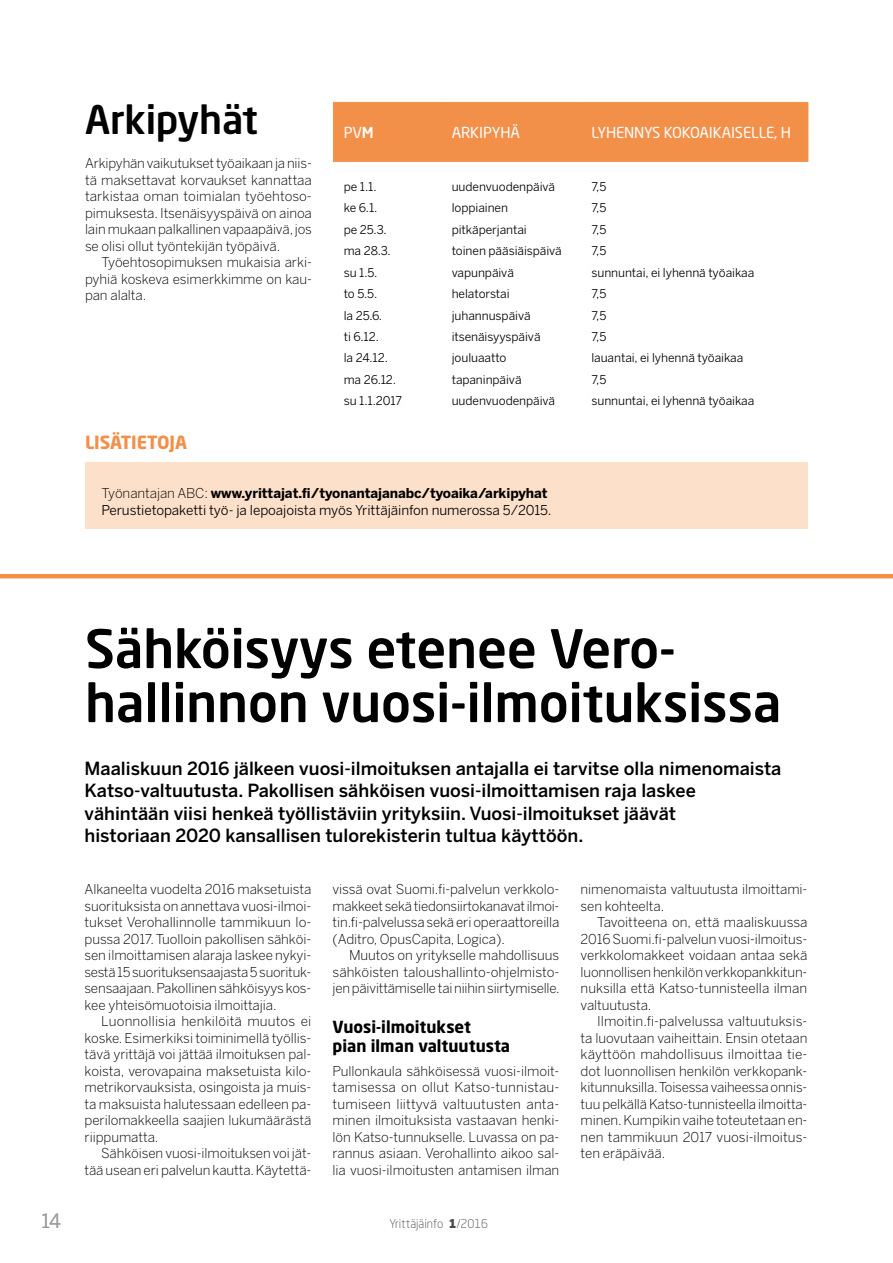
<style>
.page{position:relative;width:893px;height:1263px;background:#fff}
.page>*{position:absolute;margin:0;border:0;box-sizing:border-box;transform-origin:0 0}
.t1{font:500 52.5px/54px "Neo Sans Std";letter-spacing:-.005em;color:#000}
.t2{font:500 39px "Neo Sans Std";letter-spacing:-.005em;color:#000}
.t3{font:19.5px "Benton Sans";color:#9d9d9c}
.t4{font:500 18px/22.5px "Benton Sans";color:#000}
.t5{font:700 18px "Neo Sans Std";letter-spacing:-.005em;color:#f28f49}
.t6{font:700 16.5px/18.8px "Neo Sans Std";color:#000}
.t7{font:15px "Neo Sans Std";letter-spacing:-.01em;color:#fff}
.t8{font:300 13.5px/16.5px "Benton Sans";letter-spacing:-.005em;color:#000;text-align:justify}
.t9{font:13.5px/16.5px "Benton Sans";letter-spacing:-.005em;color:#000}
.t10{font:12px "Benton Sans";letter-spacing:-.005em;color:#000}
.t11{font:300 12px "Neo Sans Std";color:#4a4a49}
.s1{font-weight:500}
.s2{font-weight:300}
.s3{font-weight:700}
.s4{font-weight:900}
</style>
<div class="page">
<hr style="left:0;top:574px;width:893px;height:4px;background:#f28f49">
<div style="left:334px;top:103px;width:473px;height:59px;background:#f28f49"></div>
<hr style="left:333px;top:102px;width:108px;height:1px;background:#f28f49">
<hr style="left:333px;top:103px;width:1px;height:59px;background:#f28f49">
<hr style="left:441px;top:102px;width:140px;height:1px;background:#f28f49">
<hr style="left:581px;top:102px;width:227px;height:1px;background:#f28f49">
<hr style="left:807px;top:103px;width:1px;height:59px;background:#f28f49">
<div style="left:85px;top:463px;width:723px;height:66px;background:#fde0c9"></div>
<h2 class="t2" style="left:85px;top:95px;width:174px">Arkipyhät</h2>
<p class="t8" style="left:85px;top:155px;width:228px">Arkipyhän vaikutukset työaikaan ja niis&shy;tä maksettavat korvaukset kannattaa tarkistaa oman toimialan työehtoso&shy;pimuksesta. Itsenäisyyspäivä on ainoa lain mukaan palkallinen vapaapäivä, jos se olisi ollut työntekijän työpäivä.</p>
<p class="t8" style="left:85px;top:254px;width:228px;text-indent:16px">Työehtosopimuksen mukaisia arki&shy;pyhiä koskeva esimerkkimme on kau&shy;pan alalta.</p>
<h3 class="t5" style="left:85px;top:430px;width:104px">LISÄTIETOJA</h3>
<p class="t7" style="left:344px;top:123px;width:32px">PV<span class="s1">M</span></p>
<p class="t7" style="left:452px;top:123px;width:70px">ARKIPYHÄ</p>
<p class="t7" style="left:591px;top:123px;width:201px">LYHENNYS KOKOAIKAISELLE, H</p>
<p class="t10" style="left:344px;top:179px;width:34px">pe 1.1.</p>
<p class="t10" style="left:452px;top:179px;width:105px">uudenvuodenpäivä</p>
<p class="t10" style="left:591px;top:179px;width:16px">7,5</p>
<p class="t10" style="left:344px;top:201px;width:35px">ke 6.1.</p>
<p class="t10" style="left:452px;top:201px;width:58px">loppiainen</p>
<p class="t10" style="left:591px;top:201px;width:16px">7,5</p>
<p class="t10" style="left:344px;top:222px;width:44px">pe 25.3.</p>
<p class="t10" style="left:452px;top:222px;width:77px">pitkäperjantai</p>
<p class="t10" style="left:591px;top:222px;width:16px">7,5</p>
<p class="t10" style="left:344px;top:244px;width:49px">ma 28.3.</p>
<p class="t10" style="left:452px;top:244px;width:112px">toinen pääsiäispäivä</p>
<p class="t10" style="left:591px;top:244px;width:16px">7,5</p>
<p class="t10" style="left:344px;top:265px;width:35px">su 1.5.</p>
<p class="t10" style="left:452px;top:265px;width:64px">vapunpäivä</p>
<p class="t10" style="left:591px;top:265px;width:164px">sunnuntai, ei lyhennä työaikaa</p>
<p class="t10" style="left:344px;top:287px;width:35px">to 5.5.</p>
<p class="t10" style="left:452px;top:287px;width:59px">helatorstai</p>
<p class="t10" style="left:591px;top:287px;width:16px">7,5</p>
<p class="t10" style="left:344px;top:308px;width:40px">la 25.6.</p>
<p class="t10" style="left:452px;top:308px;width:80px">juhannuspäivä</p>
<p class="t10" style="left:591px;top:308px;width:16px">7,5</p>
<p class="t10" style="left:344px;top:329px;width:37px">ti 6.12.</p>
<p class="t10" style="left:452px;top:329px;width:90px">itsenäisyyspäivä</p>
<p class="t10" style="left:591px;top:329px;width:16px">7,5</p>
<p class="t10" style="left:344px;top:351px;width:46px">la 24.12.</p>
<p class="t10" style="left:452px;top:351px;width:56px">jouluaatto</p>
<p class="t10" style="left:591px;top:351px;width:153px">lauantai, ei lyhennä työaikaa</p>
<p class="t10" style="left:344px;top:372px;width:54px">ma 26.12.</p>
<p class="t10" style="left:452px;top:372px;width:71px">tapaninpäivä</p>
<p class="t10" style="left:591px;top:372px;width:16px">7,5</p>
<p class="t10" style="left:344px;top:394px;width:60px">su 1.1.2017</p>
<p class="t10" style="left:452px;top:394px;width:105px">uudenvuodenpäivä</p>
<p class="t10" style="left:591px;top:394px;width:164px">sunnuntai, ei lyhennä työaikaa</p>
<p class="t9" style="left:102px;top:485px;width:451px"><span class="s2">Työnantajan ABC:</span> <span class="s3">www.yrittajat.fi/tyonantajanabc/tyoaika/arkipyhat<br></span>Perustietopaketti työ- ja lepoajoista myös Yrittäjäinfon numerossa 5/2015.</p>
<h1 class="t1" style="left:85px;top:620px;width:698px">Sähköisyys etenee Vero&shy;hallinnon vuosi-ilmoituksissa</h1>
<p class="t4" style="left:85px;top:757px;width:698px">Maaliskuun 2016 jälkeen vuosi-ilmoituksen antajalla ei tarvitse olla nimenomaista Katso-valtuutusta. Pakollisen sähköisen vuosi-ilmoittamisen raja laskee vähintään viisi henkeä työllistäviin yrityksiin. Vuosi-ilmoitukset jäävät<br>historiaan 2020 kansallisen tulorekisterin tultua käyttöön.</p>
<p class="t8" style="left:85px;top:881px;width:228px">Alkaneelta vuodelta 2016 maksetuista suorituksista on annettava vuosi-ilmoi&shy;tukset Verohallinnolle tammikuun lo&shy;pussa 2017. Tuolloin pakollisen sähköi&shy;sen ilmoittamisen alaraja laskee nykyi&shy;sestä 15 suorituksensaajasta 5 suorituk&shy;sensaajaan. Pakollinen sähköisyys kos&shy;kee yhteisömuotoisia ilmoittajia.</p>
<p class="t8" style="left:85px;top:1013px;width:228px;text-indent:16px">Luonnollisia henkilöitä muutos ei koske. Esimerkiksi toiminimellä työllis&shy;tävä yrittäjä voi jättää ilmoituksen pal&shy;koista, verovapaina maksetuista kilo&shy;metrikorvauksista, osingoista ja muis&shy;ta maksuista halutessaan edelleen pa&shy;perilomakkeella saajien lukumäärästä riippumatta.</p>
<p class="t8" style="left:85px;top:1145px;width:228px;text-align:right">Sähköisen vuosi-ilmoituksen voi jät&shy;tää usean eri palvelun kautta. Käytettä-</p>
<p class="t8" style="left:333px;top:881px;width:228px">vissä ovat Suomi.fi-palvelun verkkolo&shy;makkeet sekä tiedonsiirtokanavat ilmoi&shy;tin.fi-palvelussa sekä eri operaattoreilla (Aditro, OpusCapita, Logica).</p>
<p class="t8" style="left:333px;top:947px;width:229px;text-indent:16px">Muutos on yritykselle mahdollisuus sähköisten taloushallinto-ohjelmisto&shy;jen päivittämiselle tai niihin siirtymiselle.</p>
<p class="t6" style="left:333px;top:1017px;width:179px">Vuosi-ilmoitukset<br>pian ilman valtuutusta</p>
<p class="t8" style="left:333px;top:1062px;width:228px">Pullonkaula sähköisessä vuosi-ilmoit&shy;tamisessa on ollut Katso-tunnistau&shy;tumiseen liittyvä valtuutusten anta&shy;minen ilmoituksista vastaavan henki&shy;lön Katso-tunnukselle. Luvassa on pa&shy;rannus asiaan. Verohallinto aikoo sal&shy;lia vuosi-ilmoitusten antamisen ilman</p>
<p class="t8" style="left:581px;top:881px;width:228px">nimenomaista valtuutusta ilmoittami&shy;sen kohteelta.</p>
<p class="t8" style="left:581px;top:914px;width:228px;text-indent:16px">Tavoitteena on, että maaliskuussa 2016 Suomi.fi-palvelun vuosi-ilmoitus&shy;verkkolomakkeet voidaan antaa sekä luonnollisen henkilön verkkopankkitun&shy;nuksilla että Katso-tunnisteella ilman valtuutusta.</p>
<p class="t8" style="left:581px;top:1013px;width:228px;text-indent:16px">Ilmoitin.fi-palvelussa valtuutuksis&shy;ta luovutaan vaiheittain. Ensin otetaan käyttöön mahdollisuus ilmoittaa tie&shy;dot luonnollisen henkilön verkkopank&shy;kitunnuksilla. Toisessa vaiheessa onnis&shy;tuu pelkällä Katso-tunnisteella ilmoitta&shy;minen. Kumpikin vaihe toteutetaan en&shy;nen tammikuun 2017 vuosi-ilmoitus&shy;ten eräpäivää.</p>
<h3 class="t3" style="left:41px;top:1210px;width:21px">14</h3>
<p class="t11" style="left:389px;top:1216px;width:100px">Yrittäjäinfo <span class="s4">1</span>/2016</p>
</div>
